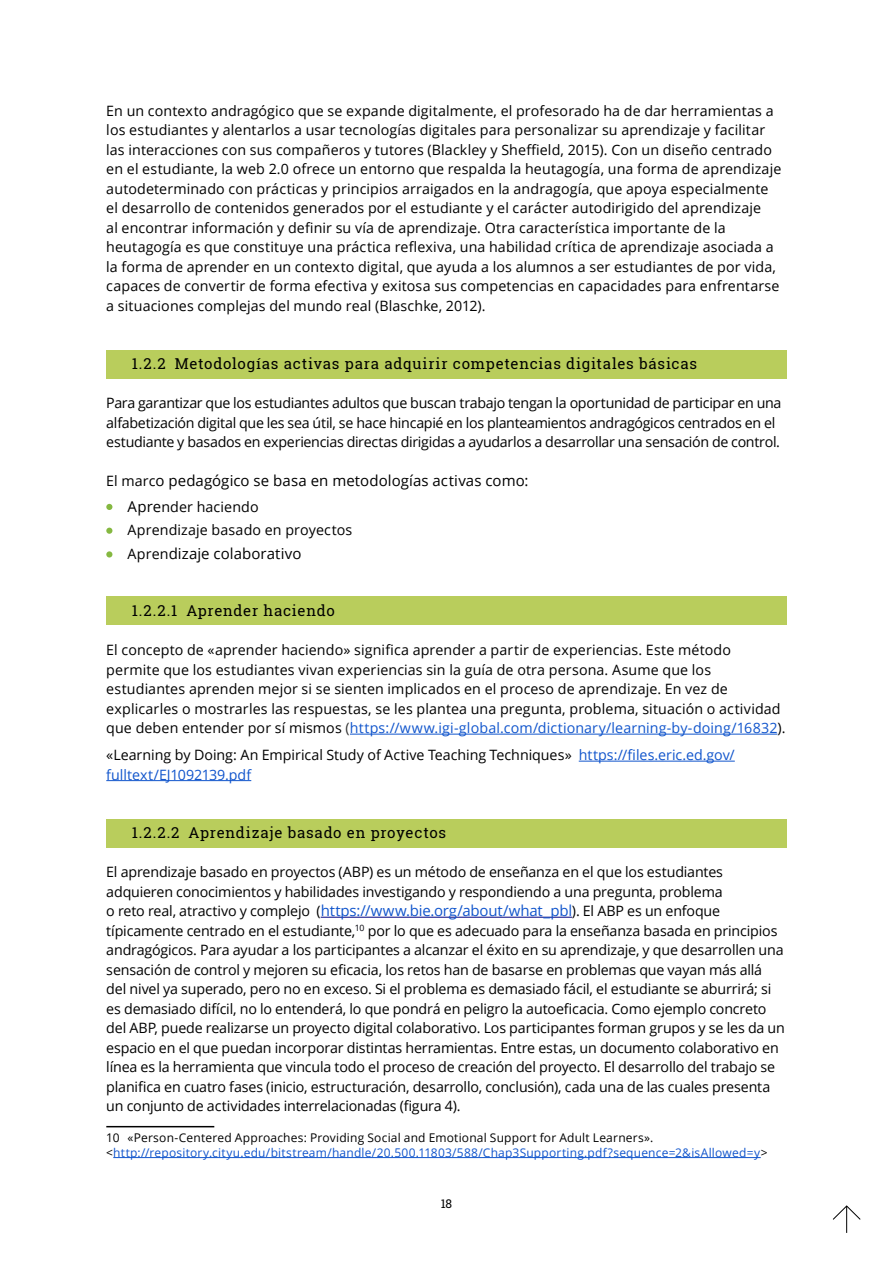
<style>
.page{position:relative;width:893px;height:1263px;background:#fff}
.page>*{position:absolute;margin:0;border:0;box-sizing:border-box;transform-origin:0 0}
.t1{font:15px "Roboto Slab";letter-spacing:.05em;color:#000}
.t2{font:15px "Open Sans";letter-spacing:.005em;color:#000}
.t3{font:14.25px/19.5px "Open Sans";color:#000}
.t4{font:14.25px/19.5px "Open Sans";letter-spacing:-.02em;color:#000}
.t5{font:12px/15px "Open Sans";letter-spacing:.015em;color:#15c}
.t6{font:12px "Roboto Slab";color:#000}
.s1{font-size:14.25px}
.s2{font-size:15px}
.s3{color:#333}
.s4{color:#15c}
.s5{font-size:15px;color:#15c}
.s6{color:#000}
</style>
<div class="page">
<hr style="left:350px;top:734px;width:427px;height:1px;background:#15c">
<hr style="left:579px;top:761px;width:156px;height:1px;background:#15c">
<hr style="left:106px;top:780px;width:145px;height:1px;background:#15c">
<hr style="left:321px;top:917px;width:251px;height:1px;background:#000080">
<svg style="left:106px;top:504px;width:6px;height:6px"></svg>
<svg style="left:106px;top:528px;width:6px;height:6px"></svg>
<svg style="left:106px;top:551px;width:6px;height:6px"></svg>
<hr style="left:106px;top:1126px;width:108px;height:1px;background:#000">
<hr style="left:113px;top:1157px;width:648px;height:1px;background:#15c">
<div style="left:106px;top:350px;width:681px;height:28px;background:#b9cd5c"></div>
<div style="left:106px;top:596px;width:681px;height:29px;background:#b9cd5c"></div>
<div style="left:106px;top:819px;width:681px;height:29px;background:#b9cd5c"></div>
<svg style="left:832px;top:1205px;width:29px;height:28px"></svg>
<p class="t3" style="left:106px;top:100px;width:676px">En un contexto andragógico que se expande digitalmente, el profesorado ha de dar herramientas a los estudiantes y alentarlos a usar tecnologías digitales para personalizar su aprendizaje y facilitar las interacciones con sus compañeros y tutores (Blackley y Sheffield, 2015). Con un diseño centrado en el estudiante, la web 2.0 ofrece un entorno que respalda la heutagogía, una forma de aprendizaje autodeterminado con prácticas y principios arraigados en la andragogía, que apoya especialmente el desarrollo de contenidos generados por el estudiante y el carácter autodirigido del aprendizaje<br>al encontrar información y definir su vía de aprendizaje. Otra característica importante de la heutagogía es que constituye una práctica reflexiva, una habilidad crítica de aprendizaje asociada a la forma de aprender en un contexto digital, que ayuda a los alumnos a ser estudiantes de por vida, capaces de convertir de forma efectiva y exitosa sus competencias en capacidades para enfrentarse a situaciones complejas del mundo real (Blaschke, 2012).</p>
<p class="t1" style="left:132px;top:353px;width:567px">1.2.2 Metodologías activas para adquirir competencias digitales básicas</p>
<p class="t4" style="left:106px;top:393px;width:677px">Para garantizar que los estudiantes adultos que buscan trabajo tengan la oportunidad de participar en una alfabetización digital que les sea útil, se hace hincapié en los planteamientos andragógicos centrados en el estudiante y basados en experiencias directas dirigidas a ayudarlos a desarrollar una sensación de control.</p>
<p class="t2" style="left:106px;top:470px;width:424px"><span class="s1">El marc</span>o pedagógico se basa en metodologías activas como:</p>
<p class="t3" style="left:128px;top:494px;width:226px;line-height:23.7px"><span class="s2">Apre</span>nder haciendo<br>Aprendizaje basado en proyectos</p>
<p class="t2" style="left:128px;top:543px;width:175px"><span class="s1">Apren</span>dizaje colaborativo</p>
<p class="t1" style="left:132px;top:600px;width:204px">1.2.2.1 Aprender haciendo</p>
<p class="t3" style="left:106px;top:640px;width:681px">El concepto de «aprender haciendo» significa aprender a partir de experiencias. Este método permite que los estudiantes vivan experiencias sin la guía de otra persona. Asume que los estudiantes aprenden mejor si se sienten implicados en el proceso de aprendizaje. En vez de explicarles o mostrarles las respuestas, se les plantea una pregunta, problema, situación o actividad que deben entender por sí mismos <span class="s3">(</span><span class="s4">https://www.igi-global.com/dictionary/learning-by-doing/16832</span>).</p>
<p class="t3" style="left:106px;top:745px;width:630px">«Learning by Doing: An Empirical Study of Active Teaching Techniques» <span class="s4">https://files.eric.ed.gov/ fulltext/EJ1092139.pdf</span></p>
<p class="t1" style="left:132px;top:822px;width:316px">1.2.2.2 Aprendizaje basado en proyectos</p>
<p class="t3" style="left:106px;top:862px;width:680px">El aprendizaje basado en proyectos (ABP) es un método de enseñanza en el que los estudiantes adquieren conocimientos y habilidades investigando y respondiendo a una pregunta, problema<br>o reto real, atractivo y complejo (<span class="s5">https://www.bie.org/about/what_pbl</span>). El ABP es un enfoque típicamente centrado en el estudiante,<sup>10</sup> por lo que es adecuado para la enseñanza basada en principios andragógicos. Para ayudar a los participantes a alcanzar el éxito en su aprendizaje, y que desarrollen una sensación de control y mejoren su eficacia, los retos han de basarse en problemas que vayan más allá del nivel ya superado, pero no en exceso. Si el problema es demasiado fácil, el estudiante se aburrirá; si es demasiado difícil, no lo entenderá, lo que pondrá en peligro la autoeficacia. Como ejemplo concreto del ABP, puede realizarse un proyecto digital colaborativo. Los participantes forman grupos y se les da un espacio en el que puedan incorporar distintas herramientas. Entre estas, un documento colaborativo en línea es la herramienta que vincula todo el proceso de creación del proyecto. El desarrollo del trabajo se planifica en cuatro fases (inicio, estructuración, desarrollo, conclusión), cada una de las cuales presenta un conjunto de actividades interrelacionadas (figura 4).</p>
<p class="t5" style="left:106px;top:1129px;width:663px"><span class="s6">10 «Person-Centered Approaches: Providing Social and Emotional Support for Adult Learners». &lt;</span>http://repository.cityu.edu/bitstream/handle/20.500.11803/588/Chap3Supporting.pdf?sequence=2&amp;isAllowed=y<span class="s6">&gt;</span></p>
<p class="t6" style="left:441px;top:1195px;width:13px">18</p>
</div>
